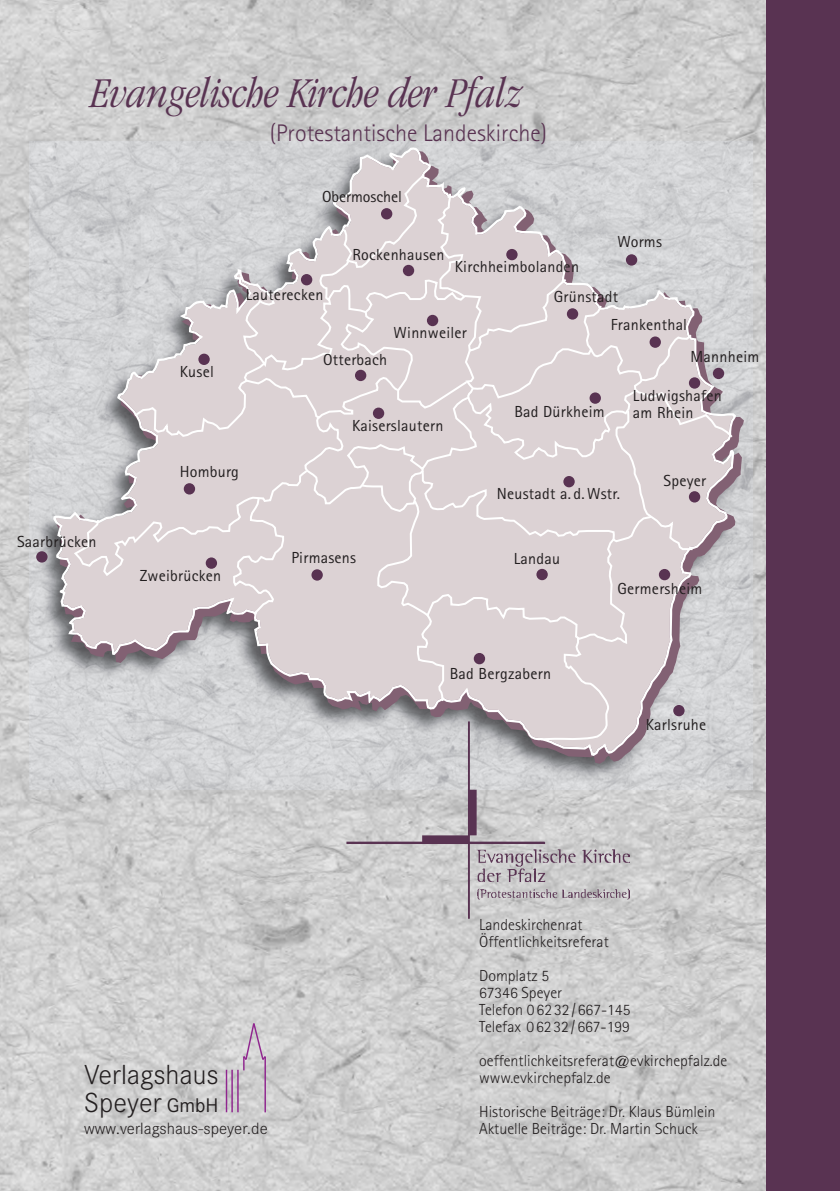
<style>
.page{position:relative;width:840px;height:1191px;background:#fff}
.page>*{position:absolute;margin:0;border:0;box-sizing:border-box;transform-origin:0 0}
.t1{font:italic 300 condensed 44px "Garamond";color:#593352}
.t2{font:300 27px/28.4px "Corporate SBQ";color:#231f20}
.t3{font:300 24px "Rotis Sans Serif";color:#593352}
.t4{font:16px/30px "Rotis Sans Serif";letter-spacing:.015em;color:#231f20}
.t5{font:300 16px/17px "Rotis Sans Serif";color:#231f20}
.t6{font:300 16px "Corporate SBQ";color:#231f20}
.t7{font:16px "Rotis Sans Serif";letter-spacing:-.005em;color:#231f20}
.s1{font-weight:400;font-size:19.4px}
</style>
<div class="page">
<img style="left:0;top:0;width:765px;height:1191px">
<img style="left:30px;top:141px;width:722px;height:648px">
<svg style="left:57px;top:151px;width:686px;height:613px;fill:#d2d3d5"></svg>
<svg style="left:56px;top:150px;width:677px;height:603px;fill:#d3d2d4"></svg>
<svg style="left:53px;top:147px;width:647px;height:374px"></svg>
<svg style="left:72px;top:172px;width:662px;height:569px"></svg>
<div style="left:381px;top:208px;width:11px;height:11px;background:#593352;border-radius:50%"></div>
<div style="left:301px;top:274px;width:11px;height:11px;background:#593352;border-radius:50%"></div>
<div style="left:402px;top:265px;width:12px;height:11px;background:#593352;border-radius:50%"></div>
<div style="left:506px;top:249px;width:11px;height:11px;background:#593352;border-radius:50%"></div>
<div style="left:426px;top:315px;width:12px;height:11px;background:#593352;border-radius:50%"></div>
<svg style="left:566px;top:308px;width:12px;height:12px"></svg>
<div style="left:198px;top:354px;width:12px;height:11px;background:#593352;border-radius:50%"></div>
<div style="left:355px;top:370px;width:11px;height:11px;background:#593352;border-radius:50%"></div>
<div style="left:372px;top:407px;width:12px;height:12px;background:#593352;border-radius:50%"></div>
<div style="left:589px;top:392px;width:11px;height:12px;background:#593352;border-radius:50%"></div>
<svg style="left:625px;top:254px;width:12px;height:12px"></svg>
<div style="left:649px;top:336px;width:11px;height:12px;background:#593352;border-radius:50%"></div>
<div style="left:688px;top:377px;width:11px;height:12px;background:#593352;border-radius:50%"></div>
<div style="left:712px;top:368px;width:11px;height:11px;background:#593352;border-radius:50%"></div>
<div style="left:563px;top:476px;width:11px;height:11px;background:#593352;border-radius:50%"></div>
<div style="left:688px;top:491px;width:11px;height:11px;background:#593352;border-radius:50%"></div>
<div style="left:536px;top:569px;width:11px;height:11px;background:#593352;border-radius:50%"></div>
<div style="left:658px;top:569px;width:11px;height:11px;background:#593352;border-radius:50%"></div>
<div style="left:473px;top:653px;width:12px;height:11px;background:#593352;border-radius:50%"></div>
<div style="left:672px;top:705px;width:12px;height:11px;background:#593352;border-radius:50%"></div>
<div style="left:184px;top:483px;width:11px;height:11px;background:#593352;border-radius:50%"></div>
<div style="left:311px;top:569px;width:11px;height:11px;background:#593352;border-radius:50%"></div>
<div style="left:205px;top:557px;width:12px;height:12px;background:#593352;border-radius:50%"></div>
<div style="left:36px;top:551px;width:11px;height:11px;background:#593352;border-radius:50%"></div>
<hr style="left:226px;top:1069px;width:1px;height:43px;background:#90268f">
<hr style="left:231px;top:1069px;width:2px;height:43px;background:#90268f">
<hr style="left:237px;top:1069px;width:1px;height:43px;background:#90268f">
<svg style="left:241px;top:1021px;width:26px;height:49px"></svg>
<hr style="left:264px;top:1057px;width:2px;height:55px;background:#90268f">
<img style="left:345px;top:720px;width:284px;height:200px">
<div style="left:765px;top:0;width:74px;height:1191px;background:#593352"></div>
<hr style="left:839px;top:0;width:1px;height:1191px;background:#593352">
<h1 class="t1" style="left:90px;top:76px;width:433px">Evangelische Kirche der Pfalz</h1>
<h3 class="t3" style="left:270px;top:125px;width:278px">(Protestantische Landeskirche)</h3>
<p class="t7" style="left:322px;top:191px;width:81px">Obermoschel</p>
<p class="t4" style="left:17px;top:528px;width:81px">Saarbrücken</p>
<p class="t4" style="left:180px;top:358px;width:36px">Kusel</p>
<p class="t4" style="left:245px;top:281px;width:79px">Lauterecken</p>
<p class="t4" style="left:617px;top:228px;width:46px">Worms</p>
<p class="t4" style="left:352px;top:241px;width:94px">Rockenhausen</p>
<p class="t4" style="left:553px;top:253px;width:66px;text-indent:-99px">Kirchheimbolanden<br>Grünstadt</p>
<p class="t4" style="left:610px;top:311px;width:78px">Frankenthal</p>
<p class="t4" style="left:393px;top:319px;width:75px">Winnweiler</p>
<p class="t4" style="left:323px;top:346px;width:66px">Otterbach</p>
<p class="t4" style="left:352px;top:412px;width:93px">Kaiserslautern</p>
<p class="t4" style="left:514px;top:398px;width:92px">Bad Dürkheim</p>
<p class="t4" style="left:690px;top:343px;width:70px">Mannheim</p>
<p class="t4" style="left:632px;top:389px;width:90px;line-height:16.8px">Ludwigshafen am Rhein</p>
<p class="t4" style="left:180px;top:458px;width:61px">Homburg</p>
<p class="t4" style="left:496px;top:480px;width:125px">Neustadt a. d. Wstr.</p>
<p class="t4" style="left:663px;top:467px;width:44px">Speyer</p>
<p class="t4" style="left:140px;top:562px;width:83px">Zweibrücken</p>
<p class="t4" style="left:291px;top:544px;width:66px">Pirmasens</p>
<p class="t4" style="left:513px;top:545px;width:48px">Landau</p>
<p class="t4" style="left:617px;top:575px;width:86px">Germersheim</p>
<p class="t4" style="left:449px;top:660px;width:103px">Bad Bergzabern</p>
<p class="t4" style="left:645px;top:711px;width:62px">Karlsruhe</p>
<h2 class="t2" style="left:84px;top:1060px;width:136px">Verlagshaus<br>Speyer <span class="s1">GmbH</span></h2>
<p class="t5" style="left:479px;top:917px;width:131px">Landeskirchenrat<br>Öffentlichkeitsreferat</p>
<p class="t5" style="left:479px;top:968px;width:153px">Domplatz 5<br>67346 Speyer<br>Telefon 0 62 32 / 667-145<br>Telefax 0 62 32 / 667-199</p>
<p class="t5" style="left:479px;top:1053px;width:249px">oeffentlichkeitsreferat@evkirchepfalz.de www.evkirchepfalz.de</p>
<p class="t5" style="left:479px;top:1104px;width:238px">Historische Beiträge: Dr. Klaus Bümlein</p>
<p class="t6" style="left:84px;top:1120px;width:185px">www.verlagshaus-speyer.de</p>
<p class="t5" style="left:479px;top:1121px;width:220px">Aktuelle Beiträge: Dr. Martin Schuck</p>
</div>
